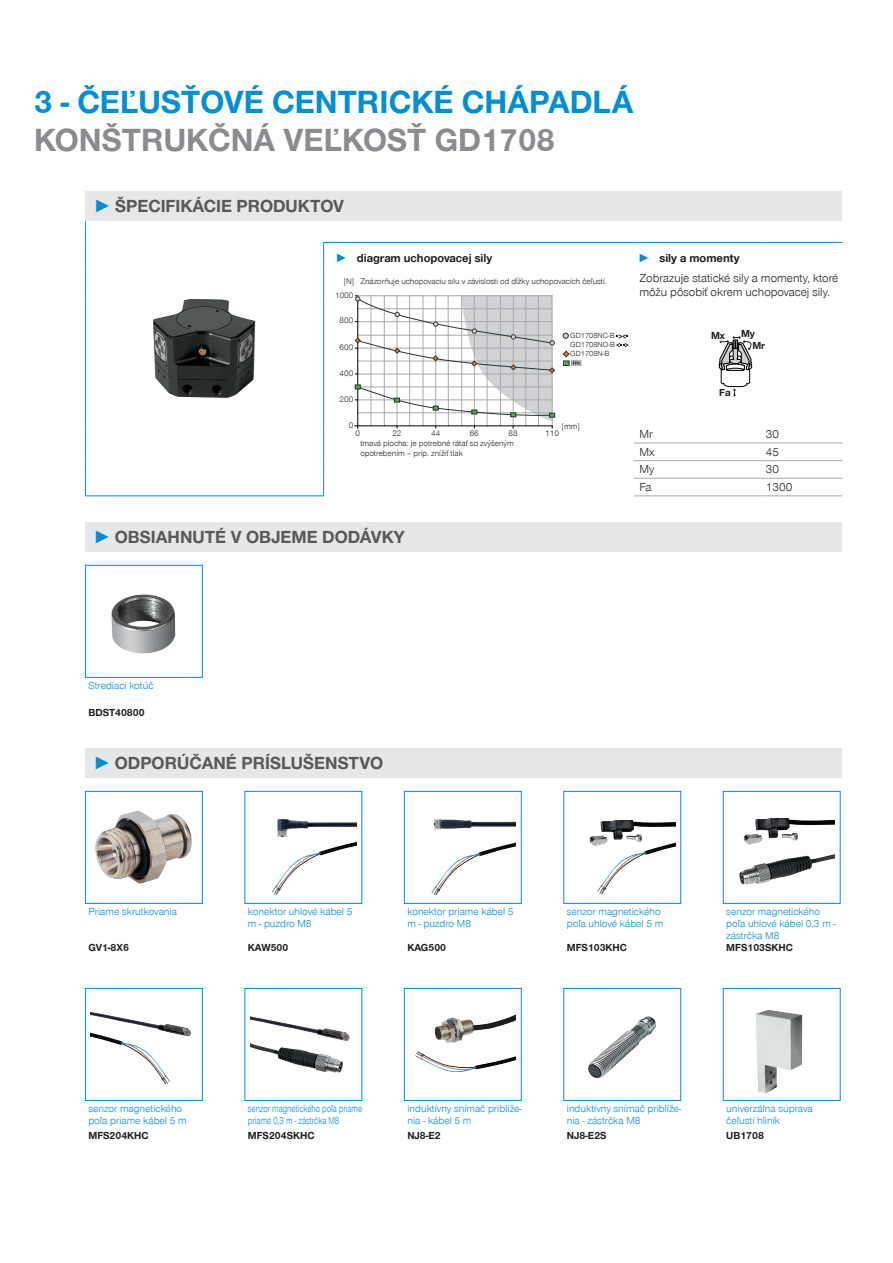
<style>
.page{position:relative;width:893px;height:1263px;background:#fff}
.page>*{position:absolute;margin:0;border:0;box-sizing:border-box;transform-origin:0 0}
.CB_AF_Headline_22_25{font:700 33px/37.5px "Zimmer Group Sans Global";color:#008fd5}
.t1{font:700 18px "Zimmer Group Sans Global";color:#57585a}
.CB_AF_Tabellentext_B{font:300 12px/13.5px "Zimmer Group Sans Global";color:#231f20}
.t2{font:700 12px "Zimmer Group Sans Global";color:#231f20}
.CB_AF_Text_7{font:300 10.5px/12px "Zimmer Group Sans Global";color:#008fd5}
.CB_AF_Text_7-2{font:700 10.5px "Zimmer Group Sans Global";color:#231f20}
.CB_AF_Text_7-3{font:300 10.5px/12px "Zimmer Group Sans Global";color:#008fd5;scale:.77 1}
.t3{font:700 10.5px/12.3px "Zimmer Group Sans";color:#231f20}
.t4{font:300 8.4px/10.1px "Zimmer Group Sans Global";color:#231f20}
.t5{font:300 8.4px "Zimmer Group Sans";color:#231f20}
.t6{font:300 7.65px/8.9px "Zimmer Group Sans";color:#231f20;text-align:justify}
.s1{color:#8a8c8f}
.s2{font-family:"Zimmer Group Sans";color:#008fd5}
.s3{color:#008fd5}
</style>
<div class="page">
<div style="left:85px;top:191px;width:757px;height:30px;background:#e6e7e9"></div>
<hr style="left:85px;top:495px;width:239px;height:1px;background:#008fd5">
<hr style="left:323px;top:242px;width:311px;height:1px;background:#008fd5">
<hr style="left:634px;top:242px;width:126px;height:1px;background:#008fd5">
<hr style="left:760px;top:242px;width:82px;height:1px;background:#008fd5">
<hr style="left:634px;top:443px;width:126px;height:1px;background:#a8a9ad">
<hr style="left:760px;top:443px;width:82px;height:1px;background:#a8a9ad">
<hr style="left:634px;top:460px;width:126px;height:1px;background:#a8a9ad">
<hr style="left:760px;top:460px;width:82px;height:1px;background:#a8a9ad">
<hr style="left:634px;top:478px;width:126px;height:1px;background:#a8a9ad">
<hr style="left:760px;top:478px;width:82px;height:1px;background:#a8a9ad">
<svg style="left:323px;top:243px;width:1px;height:27px"></svg>
<hr style="left:85px;top:270px;width:1px;height:32px;background:#008fd5">
<hr style="left:323px;top:270px;width:1px;height:32px;background:#008fd5">
<hr style="left:85px;top:302px;width:1px;height:123px;background:#008fd5">
<hr style="left:323px;top:302px;width:1px;height:123px;background:#008fd5">
<svg style="left:85px;top:425px;width:1px;height:70px"></svg>
<svg style="left:323px;top:425px;width:1px;height:70px"></svg>
<svg style="left:85px;top:221px;width:1px;height:49px"></svg>
<hr style="left:634px;top:495px;width:126px;height:1px;background:#a8a9ad">
<hr style="left:760px;top:495px;width:82px;height:1px;background:#a8a9ad">
<img style="left:153px;top:298px;width:103px;height:100px">
<svg style="left:354px;top:295px;width:202px;height:134px"></svg>
<svg style="left:563px;top:333px;width:6px;height:6px"></svg>
<svg style="left:616px;top:334px;width:12px;height:13px"></svg>
<svg style="left:563px;top:351px;width:18px;height:15px"></svg>
<svg style="left:718px;top:336px;width:34px;height:61px"></svg>
<div style="left:85px;top:522px;width:757px;height:29px;background:#e6e7e9"></div>
<svg style="left:85px;top:565px;width:118px;height:113px"></svg>
<div style="left:85px;top:748px;width:757px;height:29px;background:#e6e7e9"></div>
<svg style="left:85px;top:791px;width:118px;height:113px"></svg>
<svg style="left:244px;top:791px;width:119px;height:113px"></svg>
<svg style="left:404px;top:791px;width:118px;height:113px"></svg>
<svg style="left:563px;top:791px;width:118px;height:113px"></svg>
<svg style="left:722px;top:791px;width:119px;height:113px"></svg>
<svg style="left:85px;top:988px;width:118px;height:113px"></svg>
<svg style="left:244px;top:988px;width:119px;height:113px"></svg>
<svg style="left:404px;top:988px;width:118px;height:113px"></svg>
<svg style="left:563px;top:988px;width:118px;height:113px"></svg>
<svg style="left:722px;top:988px;width:119px;height:113px"></svg>
<p class="CB_AF_Headline_22_25" style="left:34px;top:83px;width:601px">3 - ČEĽUSŤOVÉ CENTRICKÉ CHÁPADLÁ<br><span class="s1">KONŠTRUKČNÁ VEĽKOSŤ GD1708</span></p>
<p class="t1" style="left:94px;top:195px;width:252px"><span class="s2">►</span> ŠPECIFIKÁCIE PRODUKTOV</p>
<p class="t2" style="left:336px;top:250px;width:158px"><span class="s3">►</span> diagram uchopovacej sily</p>
<p class="t2" style="left:638px;top:250px;width:103px"><span class="s2">►</span> sily a momenty</p>
<p class="t4" style="left:344px;top:276px;width:12px">[N]</p>
<p class="CB_AF_Tabellentext_B" style="left:639px;top:271px;width:200px">Zobrazuje statické sily a momenty, ktoré môžu pôsobiť okrem uchopovacej sily.</p>
<p class="t4" style="left:360px;top:276px;width:248px">Znázorňuje uchopovaciu silu v závislosti od dĺžky uchopovacích čeľustí.</p>
<p class="t5" style="left:335px;top:290px;width:20px">1000</p>
<p class="t5" style="left:340px;top:315px;width:15px">800</p>
<p class="t5" style="left:340px;top:342px;width:15px">600</p>
<p class="t5" style="left:340px;top:368px;width:15px">400</p>
<p class="t5" style="left:340px;top:394px;width:15px">200</p>
<p class="t5" style="left:349px;top:420px;width:6px">0</p>
<p class="t5" style="left:355px;top:428px;width:6px">0</p>
<p class="t6" style="left:570px;top:331px;width:46px">GD1708NC-B GD1708NO-B GD1708N-B</p>
<p class="t4" style="left:562px;top:421px;width:20px">[mm]</p>
<p class="t5" style="left:431px;top:428px;width:11px">44</p>
<p class="t5" style="left:470px;top:428px;width:11px">66</p>
<p class="t5" style="left:545px;top:428px;width:15px">110</p>
<p class="t5" style="left:392px;top:428px;width:11px">22</p>
<p class="t5" style="left:508px;top:428px;width:11px">88</p>
<p class="t4" style="left:360px;top:438px;width:155px">tmavá plocha: je potrebné rátať so zvýšeným opotrebením – príp. znížiť tlak</p>
<p class="t1" style="left:94px;top:526px;width:313px"><span class="s2">►</span> OBSIAHNUTÉ V OBJEME DODÁVKY</p>
<p class="t3" style="left:711px;top:329px;width:15px">Mx</p>
<p class="t3" style="left:752px;top:327px;width:14px;text-indent:-11px">My<br>Mr</p>
<p class="t3" style="left:719px;top:386px;width:13px">Fa</p>
<p class="CB_AF_Tabellentext_B" style="left:639px;top:427px;width:15px">Mr</p>
<p class="CB_AF_Tabellentext_B" style="left:766px;top:427px;width:15px">30</p>
<p class="CB_AF_Tabellentext_B" style="left:639px;top:445px;width:17px">Mx</p>
<p class="CB_AF_Tabellentext_B" style="left:766px;top:445px;width:15px">45</p>
<p class="CB_AF_Tabellentext_B" style="left:639px;top:462px;width:16px">My</p>
<p class="CB_AF_Tabellentext_B" style="left:766px;top:462px;width:15px">30</p>
<p class="CB_AF_Tabellentext_B" style="left:639px;top:480px;width:14px">Fa</p>
<p class="CB_AF_Tabellentext_B" style="left:766px;top:480px;width:28px">1300</p>
<p class="CB_AF_Text_7" style="left:88px;top:679px;width:67px">Strediaci kotúč</p>
<p class="CB_AF_Text_7-2" style="left:88px;top:706px;width:58px">BDST40800</p>
<p class="t1" style="left:94px;top:752px;width:291px"><span class="s2">►</span> ODPORÚČANÉ PRÍSLUŠENSTVO</p>
<p class="CB_AF_Text_7" style="left:88px;top:905px;width:90px">Priame skrutkovania</p>
<p class="CB_AF_Text_7" style="left:248px;top:905px;width:106px">konektor uhlové kábel 5 m - puzdro M8</p>
<p class="CB_AF_Text_7" style="left:407px;top:905px;width:108px">konektor priame kábel 5 m - puzdro M8</p>
<p class="CB_AF_Text_7" style="left:567px;top:905px;width:98px">senzor magnetického poľa uhlové kábel 5 m</p>
<p class="CB_AF_Text_7" style="left:726px;top:905px;width:111px">senzor magnetického poľa uhlové kábel 0,3 m - zástrčka M8</p>
<p class="CB_AF_Text_7-2" style="left:88px;top:941px;width:42px">GV1-8X6</p>
<p class="CB_AF_Text_7-2" style="left:248px;top:941px;width:42px">KAW500</p>
<p class="CB_AF_Text_7-2" style="left:407px;top:941px;width:40px">KAG500</p>
<p class="CB_AF_Text_7-2" style="left:567px;top:941px;width:62px">MFS103KHC</p>
<p class="CB_AF_Text_7-2" style="left:726px;top:941px;width:68px">MFS103SKHC</p>
<p class="CB_AF_Text_7" style="left:88px;top:1102px;width:100px">senzor magnetického poľa priame kábel 5 m</p>
<p class="CB_AF_Text_7-3" style="left:248px;top:1102px;width:150px">senzor magnetického poľa priame priame 0,3 m - zástrčka M8</p>
<p class="CB_AF_Text_7" style="left:407px;top:1102px;width:116px">induktívny snímač priblíže&shy;nia - kábel 5 m</p>
<p class="CB_AF_Text_7" style="left:567px;top:1102px;width:116px">induktívny snímač priblíže&shy;nia - zástrčka M8</p>
<p class="CB_AF_Text_7" style="left:726px;top:1102px;width:88px">univerzálna súprava čeľustí hliník</p>
<p class="CB_AF_Text_7-2" style="left:88px;top:1129px;width:62px">MFS204KHC</p>
<p class="CB_AF_Text_7-2" style="left:248px;top:1129px;width:68px">MFS204SKHC</p>
<p class="CB_AF_Text_7-2" style="left:407px;top:1129px;width:35px">NJ8-E2</p>
<p class="CB_AF_Text_7-2" style="left:567px;top:1129px;width:41px">NJ8-E2S</p>
<p class="CB_AF_Text_7-2" style="left:726px;top:1129px;width:39px">UB1708</p>
</div>
